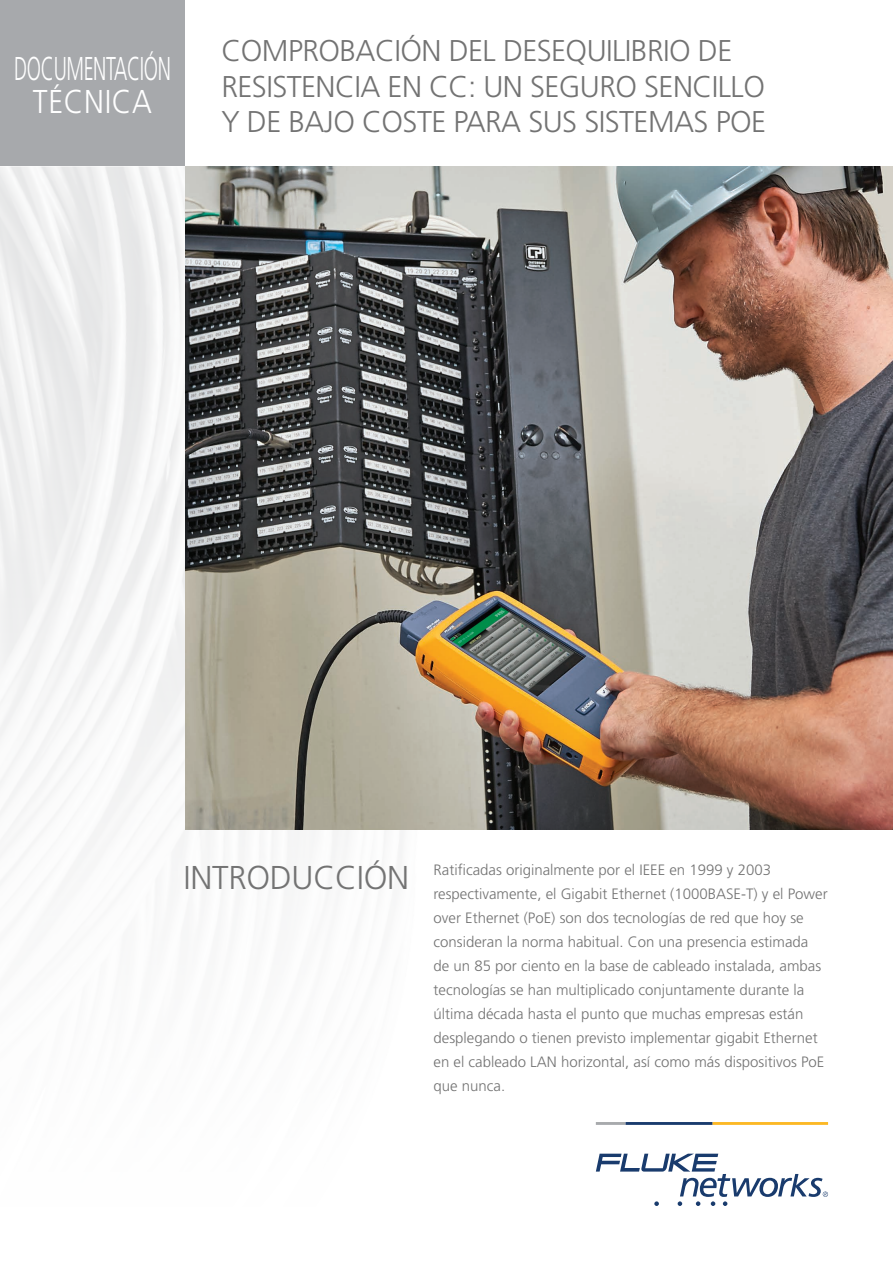
<style>
.page{position:relative;width:893px;height:1263px;background:#fff}
.page>*{position:absolute;margin:0;border:0;box-sizing:border-box;transform-origin:0 0}
.t1{font:300 33px/33.3px "Frutiger LT Std";letter-spacing:-.02em;color:#fff;text-align:center;scale:.6 1}
.t2{font:300 33px "Frutiger LT Std";letter-spacing:-.01em;color:#737373}
.t3{font:300 30px/35.2px "Frutiger LT Std";letter-spacing:-.02em;color:#737373}
.t4{font:300 15px/24px "Frutiger LT Std";color:#737373}
</style>
<div class="page">
<div style="left:0;top:0;width:185px;height:166px;background:#a7a9ac"></div>
<img style="left:185px;top:166px;width:708px;height:664px">
<svg style="left:596px;top:1154px;width:232px;height:52px"></svg>
<hr style="left:596px;top:1122px;width:30px;height:3px;background:#a7a9ac">
<hr style="left:626px;top:1122px;width:87px;height:3px;background:#193b6d">
<hr style="left:713px;top:1122px;width:115px;height:3px;background:#fcb824">
<h1 class="t1" style="left:14px;top:52px;width:263px">DOCUMENTACIÓN<br>TÉCNICA</h1>
<h2 class="t3" style="left:221px;top:34px;width:546px">COMPROBACIÓN DEL DESEQUILIBRIO DE<br>RESISTENCIA EN CC: UN SEGURO SENCILLO<br>Y DE BAJO COSTE PARA SUS SISTEMAS POE</h2>
<h1 class="t2" style="left:184px;top:859px;width:227px">INTRODUCCIÓN</h1>
<p class="t4" style="left:433px;top:858px;width:396px">Ratificadas originalmente por el IEEE en 1999 y 2003 respectivamente, el Gigabit Ethernet (1000BASE-T) y el Power over Ethernet (PoE) son dos tecnologías de red que hoy se consideran la norma habitual. Con una presencia estimada de un 85 por ciento en la base de cableado instalada, ambas tecnologías se han multiplicado conjuntamente durante la última década hasta el punto que muchas empresas están desplegando o tienen previsto implementar gigabit Ethernet en el cableado LAN horizontal, así como más dispositivos PoE que nunca.</p>
</div>
